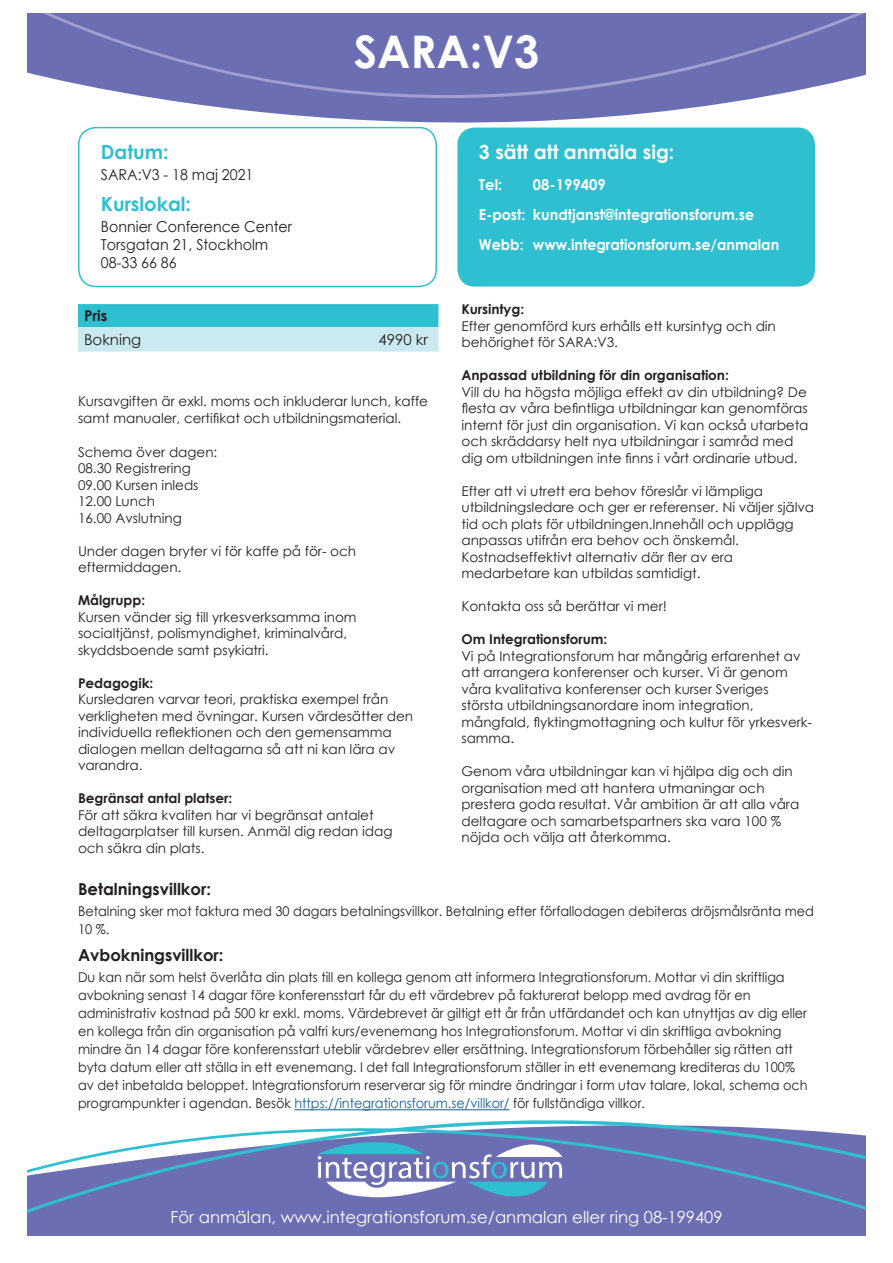
<style>
.page{position:relative;width:893px;height:1263px;background:#fff}
.page>*{position:absolute;margin:0;border:0;box-sizing:border-box;transform-origin:0 0}
.t1{font:700 45px "Century Gothic";color:#fff}
.t2{font:700 19.5px "Century Gothic";color:#fff}
.t3{font:700 19.5px "Century Gothic";color:#2ebfd1}
.t4{font:16.5px "Century Gothic";color:#fff}
.t5{font:700 16.5px "Century Gothic";color:#231f20}
.t6{font:700 15px "Century Gothic";color:#fff;scale:.95 1}
.Paragraph_Style_1{font:15px/18px "Century Gothic";color:#231f20;scale:.95 1}
.t7{font:700 15px "Century Gothic";color:#fff}
.Paragraph_Style_1-2{font:15px "Century Gothic";color:#231f20}
.leipis{font:15px "Century Gothic";color:#231f20}
.Paragraph_Style_1-3{font:700 15px "Century Gothic";color:#231f20}
.leipis-2{font:13.5px/16.5px "Century Gothic";color:#231f20}
.leipis-3{font:13.5px/18px "Century Gothic";color:#231f20;scale:.95 1}
.leipis-4{font:700 13.5px "Century Gothic";color:#231f20}
.s1{color:#175d9e}
</style>
<div class="page">
<div style="left:457px;top:128px;width:358px;height:159px;background:#2ebfd1;border-radius:17px"></div>
<div style="left:78px;top:127px;width:359px;height:160px;border:2px solid #2ebfd1;border-radius:17px"></div>
<svg style="left:27px;top:1123px;width:839px;height:113px;background:#7c87bf"></svg>
<svg style="left:95px;top:100px;width:649px;height:27px"></svg>
<svg style="left:27px;top:14px;width:839px;height:86px;background:#7476b7"></svg>
<svg style="left:78px;top:304px;width:360px;height:48px;background:#80d5e1"></svg>
<svg style="left:318px;top:1142px;width:244px;height:55px"></svg>
<hr style="left:294px;top:1109px;width:215px;height:1px;background:#175d9e">
<p class="t3" style="left:101px;top:137px;width:69px">Datum:</p>
<p class="Paragraph_Style_1" style="left:101px;top:165px;width:162px">SARA:V3 - 18 maj 2021</p>
<p class="t3" style="left:101px;top:189px;width:92px">Kurslokal:</p>
<p class="Paragraph_Style_1" style="left:101px;top:217px;width:203px">Bonnier Conference Center<br>Torsgatan 21, Stockholm<br>08-33 66 86</p>
<p class="t1" style="left:354px;top:18px;width:187px">SARA:V3</p>
<p class="t2" style="left:479px;top:137px;width:197px">3 sätt att anmäla sig:</p>
<p class="t7" style="left:479px;top:173px;width:25px">Tel:</p>
<p class="t7" style="left:533px;top:173px;width:74px">08-199409</p>
<p class="t6" style="left:479px;top:203px;width:291px">E-post: kundtjanst@integrationsforum.se</p>
<p class="t6" style="left:479px;top:233px;width:318px">Webb: www.integrationsforum.se/anmalan</p>
<p class="Paragraph_Style_1-3" style="left:84px;top:304px;width:25px">Pris</p>
<p class="Paragraph_Style_1-2" style="left:84px;top:329px;width:59px">Bokning</p>
<p class="leipis" style="left:378px;top:329px;width:51px">4990 kr</p>
<p class="leipis-2" style="left:78px;top:393px;width:352px">Kursavgiften är exkl. moms och inkluderar lunch, kaffe</p>
<p class="leipis-2" style="left:78px;top:409px;width:325px">samt manualer, certifikat och utbildningsmaterial.</p>
<p class="leipis-2" style="left:78px;top:443px;width:141px">Schema över dagen:</p>
<p class="leipis-2" style="left:78px;top:460px;width:114px">08.30 Registrering</p>
<p class="leipis-2" style="left:78px;top:476px;width:122px">09.00 Kursen inleds</p>
<p class="leipis-2" style="left:78px;top:493px;width:79px">12.00 Lunch</p>
<p class="leipis-2" style="left:78px;top:509px;width:105px">16.00 Avslutning</p>
<p class="leipis-2" style="left:78px;top:542px;width:280px">Under dagen bryter vi för kaffe på för- och</p>
<p class="leipis-2" style="left:78px;top:559px;width:105px">eftermiddagen.</p>
<p class="leipis-4" style="left:78px;top:590px;width:69px">Målgrupp:</p>
<p class="leipis-2" style="left:78px;top:608px;width:280px">Kursen vänder sig till yrkesverksamma inom socialtjänst, polismyndighet, kriminalvård,</p>
<p class="leipis-2" style="left:78px;top:641px;width:192px">skyddsboende samt psykiatri.</p>
<p class="leipis-4" style="left:78px;top:672px;width:77px">Pedagogik:</p>
<p class="leipis-2" style="left:78px;top:691px;width:312px">Kursledaren varvar teori, praktiska exempel från</p>
<p class="leipis-2" style="left:78px;top:707px;width:337px">verkligheten med övningar. Kursen värdesätter den</p>
<p class="leipis-2" style="left:78px;top:724px;width:316px">individuella reflektionen och den gemensamma</p>
<p class="leipis-2" style="left:78px;top:740px;width:319px">dialogen mellan deltagarna så att ni kan lära av</p>
<p class="leipis-2" style="left:78px;top:757px;width:66px">varandra.</p>
<p class="leipis-4" style="left:78px;top:788px;width:156px">Begränsat antal platser:</p>
<p class="leipis-2" style="left:78px;top:806px;width:297px">För att säkra kvaliten har vi begränsat antalet</p>
<p class="leipis-2" style="left:78px;top:823px;width:316px">deltagarplatser till kursen. Anmäl dig redan idag</p>
<p class="leipis-2" style="left:78px;top:839px;width:128px">och säkra din plats.</p>
<p class="leipis-4" style="left:461px;top:299px;width:64px">Kursintyg:</p>
<p class="leipis-2" style="left:461px;top:317px;width:316px">Efter genomförd kurs erhålls ett kursintyg och din</p>
<p class="leipis-2" style="left:461px;top:334px;width:158px">behörighet för SARA:V3.</p>
<p class="leipis-4" style="left:461px;top:365px;width:269px">Anpassad utbildning för din organisation:</p>
<p class="leipis-2" style="left:461px;top:383px;width:349px">Vill du ha högsta möjliga effekt av din utbildning? De flesta av våra befintliga utbildningar kan genomföras internt för just din organisation. Vi kan också utarbeta och skräddarsy helt nya utbildningar i samråd med</p>
<p class="leipis-2" style="left:461px;top:449px;width:338px">dig om utbildningen inte finns i vårt ordinarie utbud.</p>
<p class="leipis-2" style="left:461px;top:482px;width:303px">Efter att vi utrett era behov föreslår vi lämpliga</p>
<p class="leipis-2" style="left:461px;top:499px;width:354px">utbildningsledare och ger er referenser. Ni väljer själva tid och plats för utbildningen.Innehåll och upplägg anpassas utifrån era behov och önskemål.</p>
<p class="leipis-2" style="left:461px;top:548px;width:273px">Kostnadseffektivt alternativ där fler av era</p>
<p class="leipis-2" style="left:461px;top:565px;width:241px">medarbetare kan utbildas samtidigt.</p>
<p class="leipis-2" style="left:461px;top:598px;width:207px">Kontakta oss så berättar vi mer!</p>
<p class="leipis-4" style="left:461px;top:629px;width:147px">Om Integrationsforum:</p>
<p class="leipis-2" style="left:461px;top:647px;width:341px">Vi på Integrationsforum har mångårig erfarenhet av att arrangera konferenser och kurser. Vi är genom våra kvalitativa konferenser och kurser Sveriges</p>
<p class="leipis-2" style="left:461px;top:697px;width:293px">största utbildningsanordare inom integration,</p>
<p class="leipis-2" style="left:461px;top:713px;width:352px">mångfald, flyktingmottagning och kultur för yrkesverk&shy;samma.</p>
<p class="leipis-2" style="left:461px;top:763px;width:333px">Genom våra utbildningar kan vi hjälpa dig och din</p>
<p class="leipis-2" style="left:461px;top:779px;width:305px">organisation med att hantera utmaningar och</p>
<p class="leipis-2" style="left:461px;top:796px;width:339px">prestera goda resultat. Vår ambition är att alla våra deltagare och samarbetspartners ska vara 100 % nöjda och välja att återkomma.</p>
<p class="t5" style="left:78px;top:876px;width:134px">Betalningsvillkor:</p>
<p class="leipis-3" style="left:78px;top:902px;width:776px">Betalning sker mot faktura med 30 dagars betalningsvillkor. Betalning efter förfallodagen debiteras dröjsmålsränta med<br>10 %.</p>
<p class="t5" style="left:78px;top:943px;width:147px">Avbokningsvillkor:</p>
<p class="leipis-3" style="left:78px;top:968px;width:770px">Du kan när som helst överlåta din plats till en kollega genom att informera Integrationsforum. Mottar vi din skriftliga avbokning senast 14 dagar före konferensstart får du ett värdebrev på fakturerat belopp med avdrag för en administrativ kostnad på 500 kr exkl. moms. Värdebrevet är giltigt ett år från utfärdandet och kan utnyttjas av dig eller en kollega från din organisation på valfri kurs/evenemang hos Integrationsforum. Mottar vi din skriftliga avbokning mindre än 14 dagar före konferensstart uteblir värdebrev eller ersättning. Integrationsforum förbehåller sig rätten att byta datum eller att ställa in ett evenemang. I det fall Integrationsforum ställer in ett evenemang krediteras du 100% av det inbetalda beloppet. Integrationsforum reserverar sig för mindre ändringar i form utav talare, lokal, schema och programpunkter i agendan. Besök <span class="s1">https://integrationsforum.se/villkor/</span> för fullständiga villkor.</p>
<p class="t4" style="left:170px;top:1205px;width:553px">För anmälan, www.integrationsforum.se/anmalan eller ring 08-199409</p>
</div>
